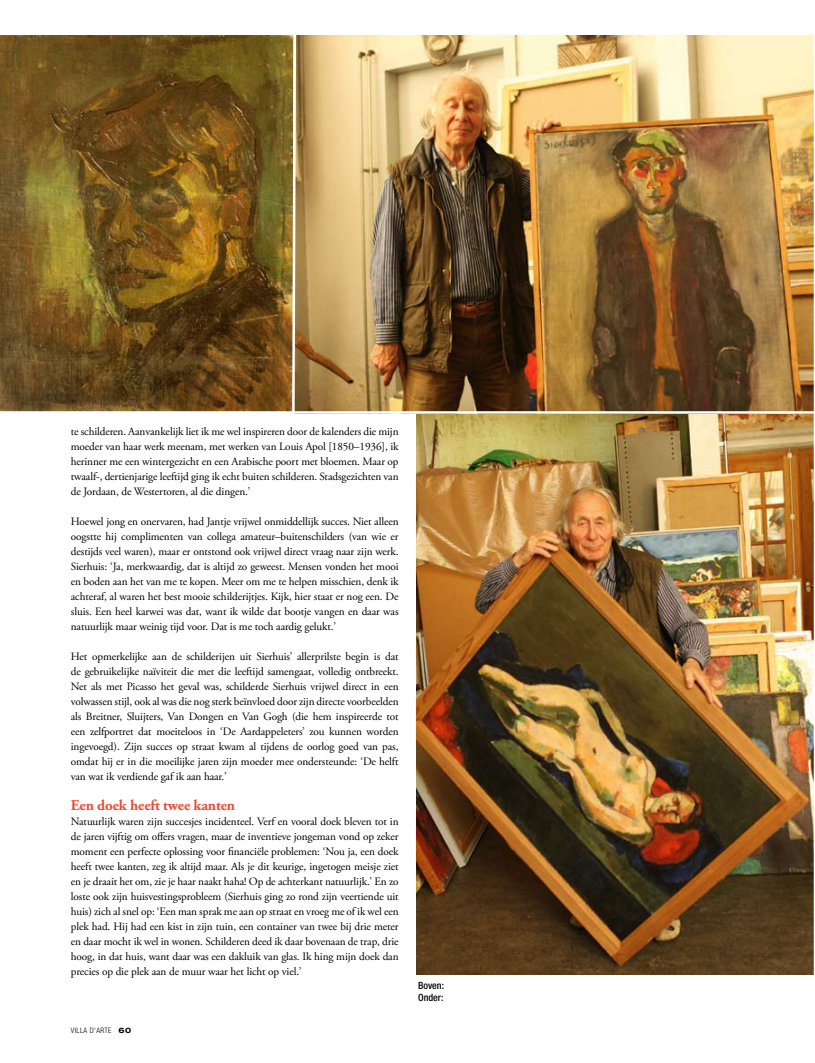
<style>
.page{position:relative;width:815px;height:1063px;background:#fff}
.page>*{position:absolute;margin:0;border:0;box-sizing:border-box;transform-origin:0 0}
.t1{font:700 15px "Adobe Garamond Pro";letter-spacing:-.01em;color:#e84e37}
.t2{font:11.25px/15px "Adobe Garamond Pro";letter-spacing:-.01em;color:#000;text-align:justify}
.t3{font:500 condensed 10px/12.5px "Helvetica Neue LT Std";color:#000}
.t4{font:300 condensed 7.5px "Helvetica Neue LT Std";letter-spacing:.05em;color:#000}
.s1{font-weight:700;font-stretch:expanded}
</style>
<div class="page">
<img style="left:416px;top:414px;width:398px;height:560px">
<img style="left:297px;top:35px;width:517px;height:376px">
<img style="left:0;top:35px;width:291px;height:376px">
<svg style="left:291px;top:35px;width:6px;height:376px"></svg>
<p class="t2" style="left:71px;top:424px;width:329px">te schilderen. Aanvankelijk liet ik me wel inspireren door de kalenders die mijn moeder van haar werk meenam, met werken van Louis Apol [1850–1936], ik herinner me een wintergezicht en een Arabische poort met bloemen. Maar op twaalf-, dertienjarige leeftijd ging ik echt buiten schilderen. Stadsgezichten van de Jordaan, de Westertoren, al die dingen.’</p>
<p class="t2" style="left:71px;top:514px;width:329px">Hoewel jong en onervaren, had Jantje vrijwel onmiddellijk succes. Niet alleen oogstte hij complimenten van collega amateur–buitenschilders (van wie er destijds veel waren), maar er ontstond ook vrijwel direct vraag naar zijn werk.<br>Sierhuis: ‘Ja, merkwaardig, dat is altijd zo geweest. Mensen vonden het mooi en boden aan het van me te kopen. Meer om me te helpen misschien, denk ik achteraf, al waren het best mooie schilderijtjes. Kijk, hier staat er nog een. De sluis. Een heel karwei was dat, want ik wilde dat bootje vangen en daar was natuurlijk maar weinig tijd voor. Dat is me toch aardig gelukt.’</p>
<p class="t2" style="left:71px;top:649px;width:329px">Het opmerkelijke aan de schilderijen uit Sierhuis’ allerprilste begin is dat de gebruikelijke naïviteit die met die leeftijd samengaat, volledig ontbreekt.<br>Net als met Picasso het geval was, schilderde Sierhuis vrijwel direct in een volwassen stijl, ook al was die nog sterk beïnvloed door zijn directe voorbeelden als Breitner, Sluijters, Van Dongen en Van Gogh (die hem inspireerde tot een zelfportret dat moeiteloos in ‘De Aardappeleters’ zou kunnen worden ingevoegd). Zijn succes op straat kwam al tijdens de oorlog goed van pas, omdat hij er in die moeilijke jaren zijn moeder mee ondersteunde: ‘De helft van wat ik verdiende gaf ik aan haar.’</p>
<h1 class="t1" style="left:71px;top:797px;width:166px">Een doek heeft twee kanten</h1>
<p class="t2" style="left:71px;top:814px;width:329px">Natuurlijk waren zijn succesjes incidenteel. Verf en vooral doek bleven tot in de jaren vijftig om offers vragen, maar de inventieve jongeman vond op zeker moment een perfecte oplossing voor financiële problemen: ‘Nou ja, een doek heeft twee kanten, zeg ik altijd maar. Als je dit keurige, ingetogen meisje ziet en je draait het om, zie je haar naakt haha! Op de achterkant natuurlijk.’ En zo loste ook zijn huisvestingsprobleem (Sierhuis ging zo rond zijn veertiende uit huis) zich al snel op: ‘Een man sprak me aan op straat en vroeg me of ik wel een plek had. Hij had een kist in zijn tuin, een container van twee bij drie meter en daar mocht ik wel in wonen. Schilderen deed ik daar bovenaan de trap, drie hoog, in dat huis, want daar was een dakluik van glas. Ik hing mijn doek dan precies op die plek aan de muur waar het licht op viel.’</p>
<p class="t4" style="left:71px;top:1026px;width:62px">VILLA D'ARTE <span class="s1">60</span></p>
<p class="t3" style="left:418px;top:979px;width:28px">Boven:<br>Onder:</p>
</div>
